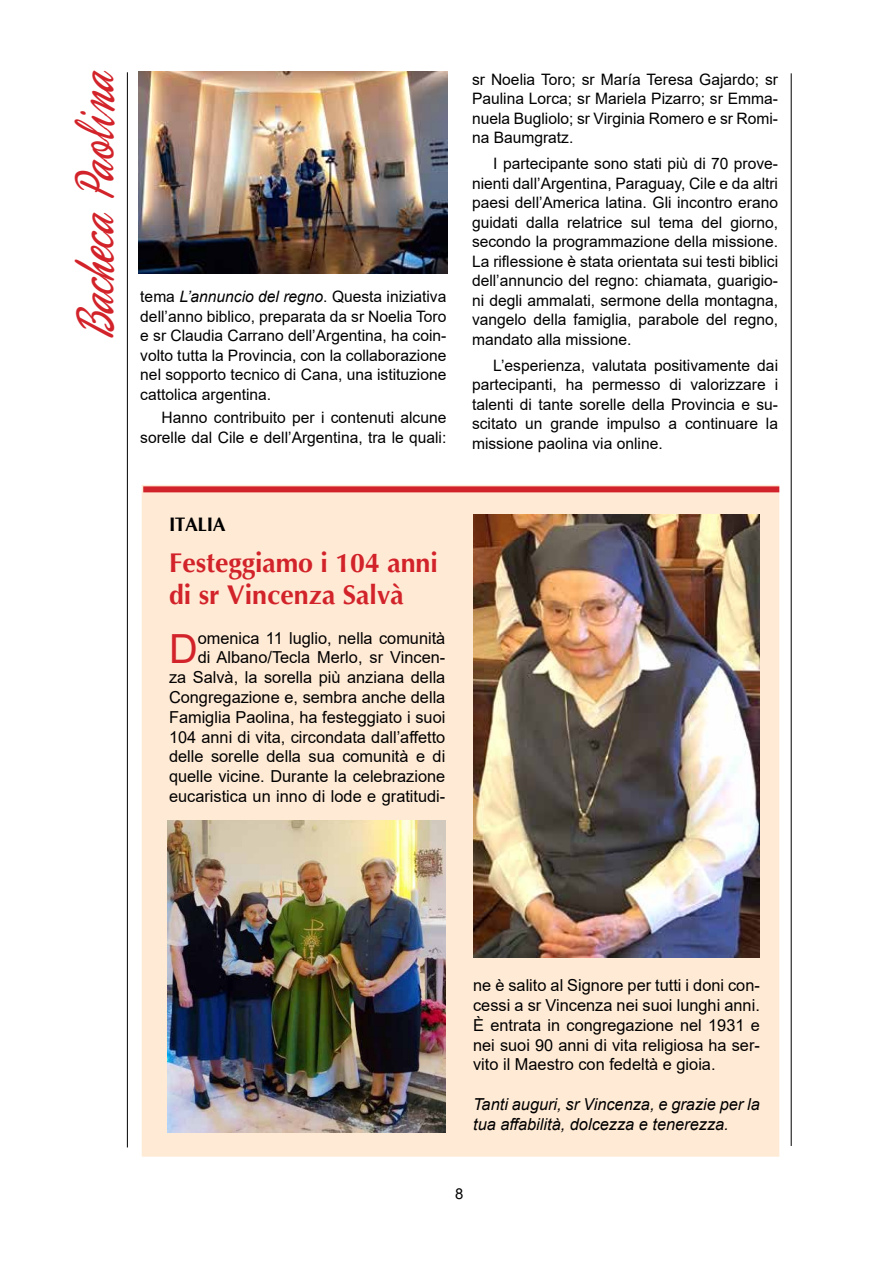
<style>
.page{position:relative;width:893px;height:1263px;background:#fff}
.page>*{position:absolute;margin:0;border:0;box-sizing:border-box;transform-origin:0 0}
.t1{font:57px "Phoenix Script FLF";color:#d2232a;scale:.7 1}
.t2{font:40.2px "Arial";color:#d2232a}
.t3{font:700 27px/32.4px "Optima";color:#d2232a}
.t4{font:700 19.5px "Optima";color:#000}
.t5{font:16.5px/19.8px "Arial";color:#000;text-align:right}
.t6{font:italic 16.5px/19.8px "Arial";color:#000}
.t7{font:15.75px/19.5px "Arial";color:#000;text-align:justify}
.t8{font:15px "Arial";color:#000}
.s1{font-style:italic}
</style>
<div class="page">
<hr style="left:127px;top:72px;width:1px;height:1075px;background:#000">
<hr style="left:791px;top:73px;width:1px;height:1073px;background:#000">
<div style="left:142px;top:485px;width:637px;height:672px;background:#ffead5"></div>
<div style="left:143px;top:486px;width:636px;height:6px;background:#d2232a"></div>
<img style="left:139px;top:71px;width:309px;height:203px">
<img style="left:167px;top:821px;width:278px;height:311px">
<img style="left:473px;top:515px;width:287px;height:443px">
<h1 class="t1" style="left:66px;top:340px;width:388px;rotate:-90deg">Bacheca Paolina</h1>
<p class="t7" style="left:140px;top:287px;width:308px">tema <span class="s1">L’annuncio del regno</span>. Questa iniziativa dell’anno biblico, preparata da sr Noelia Toro e sr Claudia Carrano dell’Argentina, ha coin&shy;volto tutta la Provincia, con la collaborazione nel sopporto tecnico di Cana, una istituzione cattolica argentina.</p>
<p class="t7" style="left:140px;top:408px;width:308px;text-align:right">Hanno contribuito per i contenuti alcune sorelle dal Cile e dell’Argentina, tra le quali:</p>
<p class="t4" style="left:169px;top:512px;width:49px">ITALIA</p>
<h3 class="t3" style="left:169px;top:547px;width:270px">Festeggiamo i 104 anni di sr Vincenza Salvà</h3>
<p class="t5" style="left:169px;top:628px;width:278px">omenica 11 luglio, nella comunità<br>di Albano/Tecla Merlo, sr Vincen-<br>za Salvà, la sorella più anziana della Congregazione e, sembra anche della Famiglia Paolina, ha festeggiato i suoi 104 anni di vita, circondata dall’affetto delle sorelle della sua comunità e di quelle vicine. Durante la celebrazione eucaristica un inno di lode e gratitudi-</p>
<h2 class="t2" style="left:169px;top:621px;width:30px">D</h2>
<p class="t7" style="left:472px;top:69px;width:308px">sr Noelia Toro; sr María Teresa Gajardo; sr Paulina Lorca; sr Mariela Pizarro; sr Emma&shy;nuela Bugliolo; sr Virginia Romero e sr Romi&shy;na Baumgratz.</p>
<p class="t7" style="left:472px;top:154px;width:308px;text-indent:21px">I partecipante sono stati più di 70 prove&shy;nienti dall’Argentina, Paraguay, Cile e da altri paesi dell’America latina. Gli incontro erano guidati dalla relatrice sul tema del giorno, secondo la programmazione della missione.<br>La riflessione è stata orientata sui testi biblici dell’annuncio del regno: chiamata, guarigio&shy;ni degli ammalati, sermone della montagna, vangelo della famiglia, parabole del regno, mandato alla missione.</p>
<p class="t7" style="left:472px;top:355px;width:308px;text-indent:21px">L’esperienza, valutata positivamente dai partecipanti, ha permesso di valorizzare i talenti di tante sorelle della Provincia e su&shy;scitato un grande impulso a continuare la missione paolina via online.</p>
<p class="t5" style="left:473px;top:975px;width:288px;text-align:justify">ne è salito al Signore per tutti i doni con&shy;cessi a sr Vincenza nei suoi lunghi anni.<br>È entrata in congregazione nel 1931 e nei suoi 90 anni di vita religiosa ha ser&shy;vito il Maestro con fedeltà e gioia.</p>
<p class="t6" style="left:473px;top:1094px;width:288px">Tanti auguri, sr Vincenza, e grazie per la tua affabilità, dolcezza e tenerezza.</p>
<p class="t8" style="left:455px;top:1183px;width:10px">8</p>
</div>
